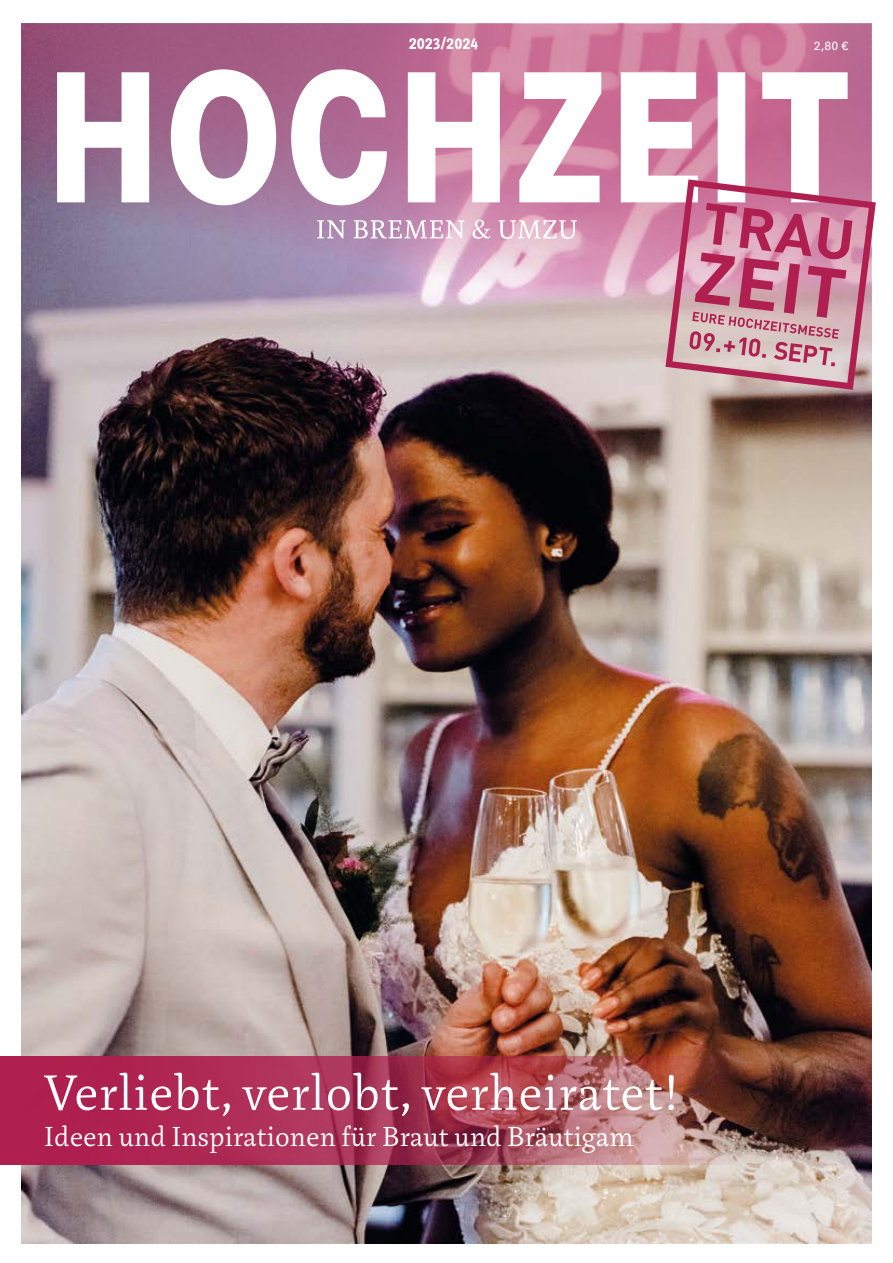
<style>
.page{position:relative;width:893px;height:1263px;background:#fff}
.page>*{position:absolute;margin:0;border:0;box-sizing:border-box;transform-origin:0 0}
.t1{font:300 54px "Marat";letter-spacing:.02em;color:#fff}
.t2{font:300 30px "Marat";letter-spacing:.01em;color:#fff}
.t3{font:700 18px "Marat Sans";letter-spacing:.01em;color:#fff;scale:.9 1}
.t4{font:13.5px "Marat Sans";color:#fff}
</style>
<div class="page">
<img style="left:21px;top:463px;width:851px;height:780px">
<img style="left:21px;top:23px;width:851px;height:440px">
<svg style="left:317px;top:220px;width:260px;height:19px"></svg>
<svg style="left:57px;top:69px;width:791px;height:136px"></svg>
<img style="left:0;top:1057px;width:739px;height:108px">
<svg style="left:665px;top:179px;width:211px;height:211px;background:#cd889e"></svg>
<p class="t3" style="left:409px;top:34px;width:78px">2023/2024</p>
<p class="t4" style="left:814px;top:39px;width:36px">2,80 €</p>
<h1 class="t1" style="left:45px;top:1063px;width:636px">Verliebt, verlobt, verheiratet!</h1>
<p class="t2" style="left:45px;top:1120px;width:590px">Ideen und Inspirationen für Braut und Bräutigam</p>
</div>
